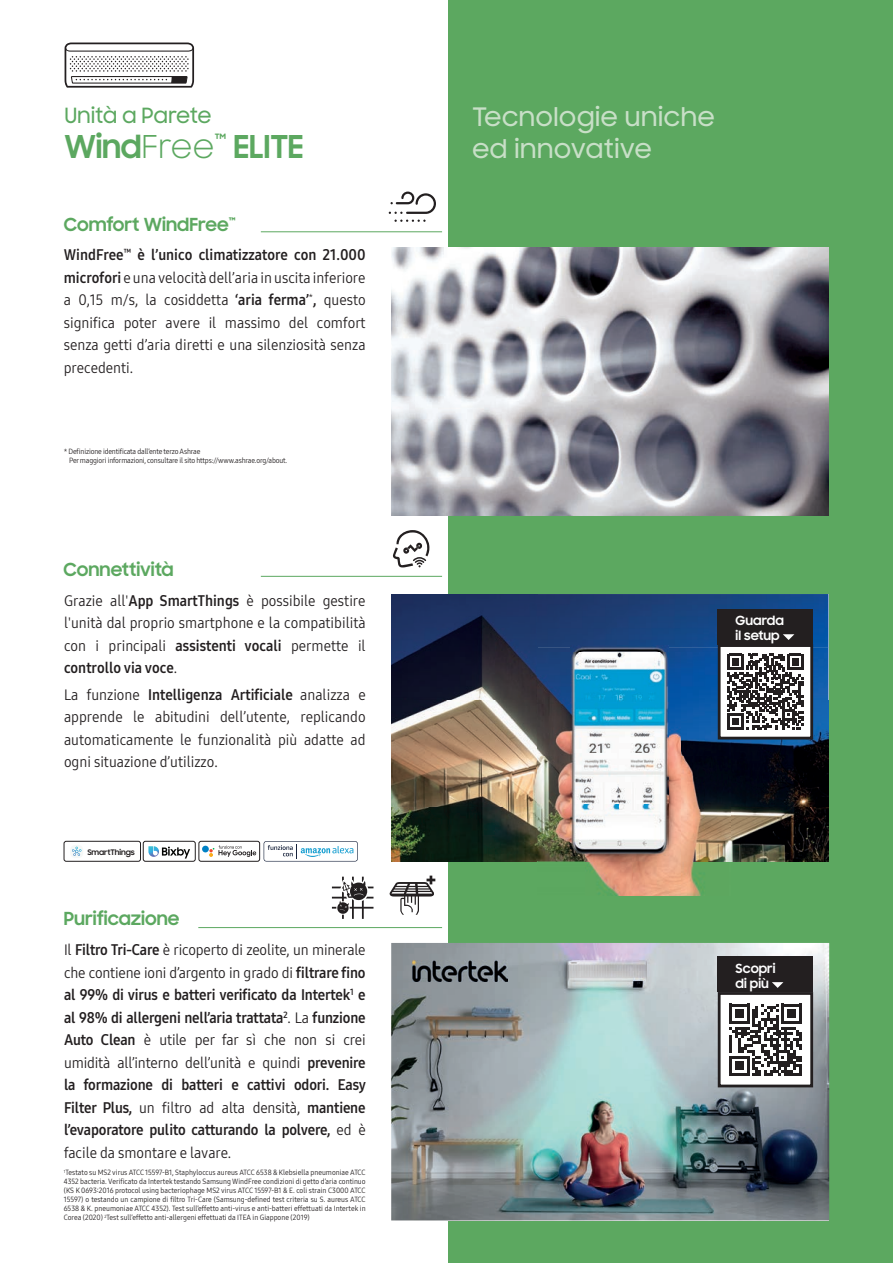
<style>
.page{position:relative;width:893px;height:1263px;background:#fff}
.page>*{position:absolute;margin:0;border:0;box-sizing:border-box;transform-origin:0 0}
.t1{font:700 31.5px "Samsung Sharp Sans";letter-spacing:-.01em;color:#5ca860}
.t2{font:500 25.5px/31.5px "Samsung Sharp Sans";color:#c8dfc7}
.t3{font:500 21px "Samsung Sharp Sans";letter-spacing:-.025em;color:#5ca860}
.t4{font:700 18px "Samsung Sharp Sans";color:#5ca860}
.t5{font:15px/22.5px "Samsung One 400 C";color:#231f20;text-align:justify}
.t6{font:15px/26.7px "Samsung One 700 C";letter-spacing:-.01em;color:#231f20}
.t7{font:700 12.6px/15.5px "Samsung Sharp Sans";color:#fff}
.t8{font:700 7.65px "Samsung Sharp Sans";letter-spacing:-.01em;color:#231f20}
.t9{font:7.5px/9px "Samsung One 400 C";letter-spacing:-.02em;color:#231f20}
.s1{font-weight:400}
.s2{font-family:"Samsung One 700 C"}
.s3{font-family:"Samsung One 400 C"}
</style>
<div class="page">
<div style="left:449px;top:0;width:444px;height:1263px;background:#5ca860"></div>
<img style="left:391px;top:248px;width:437px;height:267px">
<img style="left:391px;top:594px;width:146px;height:267px">
<img style="left:537px;top:594px;width:291px;height:53px">
<img style="left:537px;top:647px;width:33px;height:5px">
<img style="left:668px;top:647px;width:160px;height:54px">
<img style="left:730px;top:701px;width:98px;height:160px">
<svg style="left:394px;top:220px;width:32px;height:2px"></svg>
<svg style="left:389px;top:192px;width:47px;height:22px"></svg>
<svg style="left:393px;top:530px;width:37px;height:37px"></svg>
<hr style="left:261px;top:231px;width:181px;height:1px;background:#5ca860">
<hr style="left:261px;top:576px;width:181px;height:1px;background:#5ca860">
<svg style="left:72px;top:846px;width:10px;height:10px"></svg>
<div style="left:64px;top:841px;width:77px;height:20px;border:1px solid #231f20;border-radius:2px"></div>
<svg style="left:148px;top:846px;width:42px;height:12px"></svg>
<div style="left:143px;top:841px;width:53px;height:20px;border:1px solid #231f20;border-radius:2px"></div>
<svg style="left:199px;top:841px;width:159px;height:20px"></svg>
<img style="left:537px;top:861px;width:193px;height:34px">
<img style="left:537px;top:652px;width:33px;height:157px">
<img style="left:668px;top:652px;width:62px;height:157px">
<img style="left:537px;top:809px;width:49px;height:52px">
<img style="left:586px;top:855px;width:48px;height:6px">
<img style="left:634px;top:809px;width:96px;height:52px">
<img style="left:570px;top:646px;width:98px;height:209px">
<div style="left:719px;top:645px;width:93px;height:93px;background:#fff"></div>
<svg style="left:727px;top:654px;width:76px;height:76px"></svg>
<div style="left:718px;top:644px;width:95px;height:95px;border:3px solid #231f20"></div>
<div style="left:718px;top:609px;width:95px;height:35px;background:#231f20"></div>
<svg style="left:783px;top:634px;width:11px;height:6px"></svg>
<svg style="left:65px;top:43px;width:129px;height:45px"></svg>
<svg style="left:332px;top:877px;width:41px;height:42px"></svg>
<svg style="left:390px;top:875px;width:45px;height:40px"></svg>
<img style="left:391px;top:943px;width:438px;height:277px">
<img style="left:412px;top:961px;width:96px;height:20px">
<hr style="left:198px;top:927px;width:244px;height:1px;background:#5ca860">
<div style="left:719px;top:993px;width:93px;height:93px;background:#fff"></div>
<svg style="left:729px;top:1003px;width:72px;height:73px"></svg>
<div style="left:718px;top:992px;width:95px;height:95px;border:3px solid #231f20"></div>
<div style="left:718px;top:957px;width:95px;height:35px;background:#231f20"></div>
<svg style="left:772px;top:982px;width:11px;height:6px"></svg>
<h3 class="t3" style="left:65px;top:101px;width:149px">Unità a Parete</h3>
<h1 class="t1" style="left:65px;top:123px;width:241px">Wind<span class="s1">Free</span><sup>™</sup> ELITE</h1>
<p class="t4" style="left:64px;top:211px;width:173px">Comfort WindFree<sup>™</sup></p>
<p class="t6" style="left:64px;top:242px;width:303px">WindFree<sup>™</sup> è l’unico climatizzatore con 21.000</p>
<p class="t5" style="left:64px;top:266px;width:303px"><span class="s2">microfori</span> e una velocità dell’aria in uscita inferiore a 0,15 m/s, la cosiddetta <span class="s2">‘aria ferma’</span><sup>*</sup><span class="s2">,</span> questo significa poter avere il massimo del comfort senza getti d’aria diretti e una silenziosità senza precedenti.</p>
<p class="t9" style="left:69px;top:447px;width:220px;text-indent:-5px">* Definizione identificata dall’ente terzo Ashrae<br>Per maggiori informazioni, consultare il sito https://www.ashrae.org/about.</p>
<p class="t4" style="left:63px;top:556px;width:112px">Connettività</p>
<p class="t5" style="left:64px;top:589px;width:303px">Grazie all'<span class="s2">App SmartThings</span> è possibile gestire l'unità dal proprio smartphone e la compatibilità con i principali <span class="s2">assistenti vocali</span> permette il</p>
<p class="t6" style="left:64px;top:654px;width:303px">controllo via voce<span class="s3">.<br>La funzione</span> Intelligenza Artificiale <span class="s3">analizza e</span></p>
<p class="t5" style="left:64px;top:706px;width:303px">apprende le abitudini dell’utente, replicando automaticamente le funzionalità più adatte ad ogni situazione d’utilizzo.</p>
<p class="t8" style="left:87px;top:846px;width:49px">SmartThings</p>
<p class="t4" style="left:64px;top:906px;width:117px">Purificazione</p>
<p class="t5" style="left:64px;top:938px;width:303px">Il <span class="s2">Filtro Tri-Care</span> è ricoperto di zeolite, un minerale che contiene ioni d’argento in grado di <span class="s2">filtrare fino</span></p>
<p class="t6" style="left:64px;top:983px;width:303px;line-height:22.5px">al 99% di virus e batteri verificato da Intertek<sup>1</sup> e al 98% di allergeni nell’aria trattata<sup>2</sup><span class="s3">. La</span> funzione</p>
<p class="t5" style="left:64px;top:1028px;width:303px"><span class="s2">Auto Clean</span> è utile per far sì che non si crei umidità all’interno dell’unità e quindi <span class="s2">prevenire</span></p>
<p class="t6" style="left:64px;top:1071px;width:304px">la formazione di batteri e cattivi odori. Easy</p>
<p class="t5" style="left:64px;top:1096px;width:303px"><span class="s2">Filter Plus,</span> un filtro ad alta densità, <span class="s2">mantiene</span></p>
<p class="t6" style="left:64px;top:1116px;width:303px">l’evaporatore pulito catturando la polvere, <span class="s3">ed è</span></p>
<p class="t5" style="left:64px;top:1141px;width:169px">facile da smontare e lavare.</p>
<p class="t9" style="left:64px;top:1168px;width:303px;text-align:justify"><sup>1</sup>Testato su MS2 virus ATCC 15597-B1, Staphyloccus aureus ATCC 6538 &amp; Klebsiella pneumoniae ATCC 4352 bacteria. Verificato da Intertek testando Samsung WindFree condizioni di getto d’aria continuo (KS K 0693:2016 protocol using bacteriophage MS2 virus ATCC 15597-B1 &amp; E. coli strain C3000 ATCC 15597) o testando un campione di filtro Tri-Care (Samsung-defined test criteria su S. aureus ATCC 6538 &amp; K. pneumoniae ATCC 4352). Test sull’effetto anti-virus e anti-batteri effettuati da Intertek in Corea (2020) <sup>2</sup>Test sull’effetto anti-allergeni effettuati da ITEA in Giappone (2019)</p>
<h2 class="t2" style="left:472px;top:101px;width:244px">Tecnologie uniche ed innovative</h2>
<p class="t7" style="left:736px;top:612px;width:50px">Guarda il setup</p>
<p class="t7" style="left:736px;top:960px;width:41px">Scopri di più</p>
</div>
